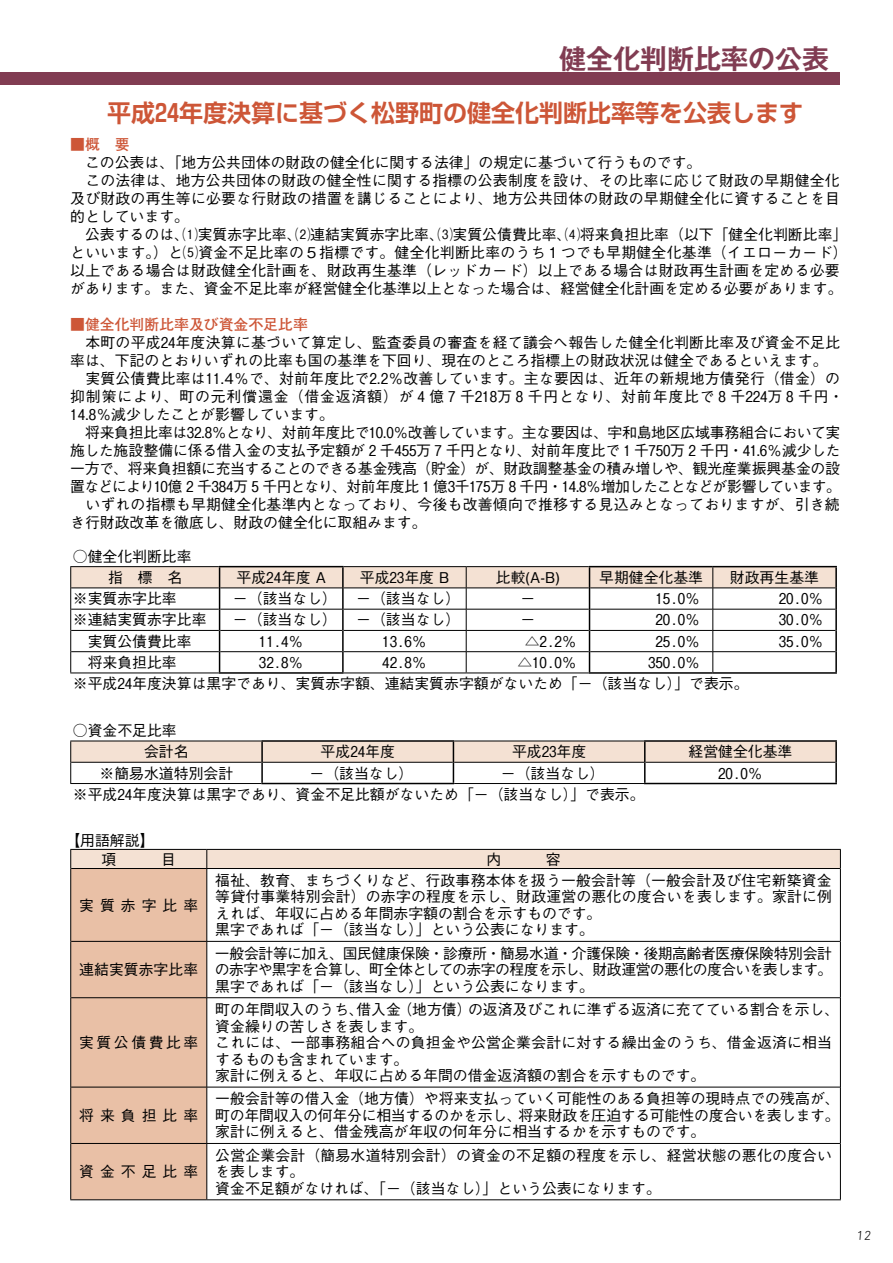
<style>
.page{position:relative;width:893px;height:1263px;background:#fff}
.page>*{position:absolute;margin:0;border:0;box-sizing:border-box;transform-origin:0 0}
.t1{font:700 27px "Gothic MB101 Pr 5 De";color:#813c52}
.広報まつの{font:700 24px "Shin Go Pr 5 De";color:#cd5637}
.広報まつの-2{font:500 14.85px/18px "Gothic BBB Pr 5";color:#000}
.広報まつの-3{font:500 14.85px/16.5px "Gothic BBB Pr 5";letter-spacing:-.035em;color:#000}
.広報まつの-4{font:700 14.85px "Futo Go B101 Pr 5";color:#cd5637}
.広報まつの-5{font:500 14.85px "Gothic BBB Pr 5";letter-spacing:.17em;color:#000}
.t2{font:13.05px "DF Gothic P Std W3";color:#000;scale:.95 1}
</style>
<div class="page">
<div style="left:0;top:72px;width:840px;height:13px;background:#813c52"></div>
<hr style="left:70px;top:566px;width:149px;height:1px;background:#000">
<hr style="left:344px;top:566px;width:122px;height:1px;background:#000">
<hr style="left:466px;top:566px;width:123px;height:1px;background:#000">
<hr style="left:70px;top:672px;width:149px;height:1px;background:#000">
<hr style="left:344px;top:672px;width:122px;height:1px;background:#000">
<hr style="left:466px;top:672px;width:123px;height:1px;background:#000">
<hr style="left:219px;top:566px;width:125px;height:1px;background:#000">
<hr style="left:219px;top:672px;width:125px;height:2px;background:#000">
<hr style="left:589px;top:566px;width:124px;height:1px;background:#000">
<hr style="left:713px;top:566px;width:124px;height:1px;background:#000">
<hr style="left:835px;top:567px;width:2px;height:21px;background:#000">
<hr style="left:835px;top:588px;width:2px;height:21px;background:#000">
<hr style="left:835px;top:609px;width:2px;height:21px;background:#000">
<hr style="left:835px;top:630px;width:2px;height:22px;background:#000">
<svg style="left:70px;top:567px;width:766px;height:105px"></svg>
<hr style="left:835px;top:652px;width:2px;height:20px;background:#000">
<hr style="left:589px;top:672px;width:124px;height:2px;background:#000">
<hr style="left:713px;top:672px;width:124px;height:2px;background:#000">
<hr style="left:70px;top:740px;width:191px;height:1px;background:#000">
<hr style="left:454px;top:740px;width:190px;height:1px;background:#000">
<hr style="left:70px;top:783px;width:191px;height:1px;background:#000">
<hr style="left:454px;top:783px;width:190px;height:1px;background:#000">
<hr style="left:261px;top:740px;width:193px;height:2px;background:#000">
<svg style="left:70px;top:741px;width:765px;height:42px"></svg>
<hr style="left:261px;top:783px;width:193px;height:1px;background:#000">
<hr style="left:644px;top:740px;width:193px;height:2px;background:#000">
<hr style="left:644px;top:742px;width:2px;height:20px;background:#000">
<hr style="left:835px;top:742px;width:2px;height:20px;background:#000">
<hr style="left:644px;top:762px;width:2px;height:21px;background:#000">
<hr style="left:835px;top:762px;width:2px;height:21px;background:#000">
<hr style="left:644px;top:783px;width:193px;height:1px;background:#000">
<div style="left:71px;top:869px;width:136px;height:330px;background:#e9c0a6"></div>
<hr style="left:70px;top:868px;width:1px;height:73px;background:#000">
<hr style="left:840px;top:868px;width:1px;height:73px;background:#000">
<hr style="left:70px;top:941px;width:1px;height:57px;background:#000">
<hr style="left:840px;top:941px;width:1px;height:57px;background:#000">
<hr style="left:70px;top:998px;width:1px;height:89px;background:#000">
<hr style="left:840px;top:998px;width:1px;height:89px;background:#000">
<hr style="left:70px;top:1087px;width:1px;height:56px;background:#000">
<hr style="left:840px;top:1087px;width:1px;height:56px;background:#000">
<hr style="left:70px;top:1143px;width:1px;height:56px;background:#000">
<hr style="left:840px;top:1143px;width:1px;height:56px;background:#000">
<hr style="left:70px;top:1199px;width:137px;height:1px;background:#000">
<hr style="left:207px;top:1199px;width:634px;height:1px;background:#000">
<div style="left:70px;top:849px;width:771px;height:19px;background:#f4e1d3"></div>
<hr style="left:71px;top:868px;width:136px;height:1px;background:#000">
<hr style="left:207px;top:868px;width:633px;height:1px;background:#000">
<hr style="left:207px;top:869px;width:1px;height:72px;background:#000">
<hr style="left:71px;top:941px;width:136px;height:1px;background:#000">
<hr style="left:207px;top:941px;width:633px;height:1px;background:#000">
<hr style="left:207px;top:941px;width:1px;height:56px;background:#000">
<hr style="left:71px;top:997px;width:136px;height:1px;background:#000">
<hr style="left:207px;top:997px;width:633px;height:1px;background:#000">
<hr style="left:207px;top:998px;width:1px;height:89px;background:#000">
<hr style="left:71px;top:1087px;width:136px;height:1px;background:#000">
<hr style="left:207px;top:1087px;width:633px;height:1px;background:#000">
<hr style="left:207px;top:1087px;width:1px;height:56px;background:#000">
<hr style="left:71px;top:1143px;width:136px;height:1px;background:#000">
<hr style="left:207px;top:1143px;width:633px;height:1px;background:#000">
<hr style="left:207px;top:1144px;width:1px;height:55px;background:#000">
<p class="t1" style="left:559px;top:36px;width:271px">健全化判断比率の公表</p>
<p class="広報まつの" style="left:107px;top:93px;width:698px">平成24年度決算に基づく松野町の健全化判断比率等を公表します</p>
<p class="広報まつの-4" style="left:70px;top:133px;width:61px">■概　要</p>
<p class="広報まつの-2" style="left:70px;top:152px;width:633px">　この公表は、「地方公共団体の財政の健全化に関する法律」の規定に基づいて行うものです。</p>
<p class="広報まつの-2" style="left:70px;top:170px;width:771px;text-align:justify">　この法律は、地方公共団体の財政の健全性に関する指標の公表制度を設け、その比率に応じて財政の早期健全化及び財政の再生等に必要な行財政の措置を講じることにより、地方公共団体の財政の早期健全化に資することを目的としています。</p>
<p class="広報まつの-2" style="left:70px;top:224px;width:779px">　公表するのは、⑴実質赤字比率、⑵連結実質赤字比率、⑶実質公債費比率、⑷将来負担比率（以下「健全化判断比率」といいます。）と⑸資金不足比率の５指標です。健全化判断比率のうち１つでも早期健全化基準（イエローカード）以上である場合は財政健全化計画を、財政再生基準（レッドカード）以上である場合は財政再生計画を定める必要があります。また、資金不足比率が経営健全化基準以上となった場合は、経営健全化計画を定める必要があります。</p>
<p class="広報まつの-4" style="left:70px;top:313px;width:239px">■健全化判断比率及び資金不足比率</p>
<p class="広報まつの-2" style="left:70px;top:332px;width:771px">　本町の平成24年度決算に基づいて算定し、監査委員の審査を経て議会へ報告した健全化判断比率及び資金不足比率は、下記のとおりいずれの比率も国の基準を下回り、現在のところ指標上の財政状況は健全であるといえます。</p>
<p class="広報まつの-2" style="left:70px;top:368px;width:775px">　実質公債費比率は11.4％で、対前年度比で2.2％改善しています。主な要因は、近年の新規地方債発行（借金）の抑制策により、町の元利償還金（借金返済額）が４億７千218万８千円となり、対前年度比で８千224万８千円・<br>14.8％減少したことが影響しています。</p>
<p class="広報まつの-2" style="left:70px;top:422px;width:772px;text-align:justify">　将来負担比率は32.8％となり、対前年度比で10.0％改善しています。主な要因は、宇和島地区広域事務組合において実施した施設整備に係る借入金の支払予定額が２千455万７千円となり、対前年度比で１千750万２千円・41.6％減少した一方で、将来負担額に充当することのできる基金残高（貯金）が、財政調整基金の積み増しや、観光産業振興基金の設置などにより10億２千384万５千円となり、対前年度比１億３千175万８千円・14.8％増加したことなどが影響しています。</p>
<p class="広報まつの-2" style="left:70px;top:494px;width:771px">　いずれの指標も早期健全化基準内となっており、今後も改善傾向で推移する見込みとなっておりますが、引き続き行財政改革を徹底し、財政の健全化に取組みます。</p>
<p class="広報まつの-2" style="left:73px;top:546px;width:120px">○健全化判断比率</p>
<p class="広報まつの-2" style="left:108px;top:567px;width:76px">指　標　名</p>
<p class="広報まつの-2" style="left:237px;top:567px;width:91px">平成24年度 A</p>
<p class="広報まつの-2" style="left:360px;top:567px;width:91px">平成23年度 B</p>
<p class="広報まつの-2" style="left:496px;top:567px;width:66px">比較(A-B)</p>
<p class="広報まつの-2" style="left:599px;top:567px;width:105px">早期健全化基準</p>
<p class="広報まつの-2" style="left:730px;top:567px;width:91px">財政再生基準</p>
<p class="広報まつの-2" style="left:73px;top:588px;width:105px">※実質赤字比率</p>
<p class="広報まつの-2" style="left:233px;top:588px;width:105px">－（該当なし）</p>
<p class="広報まつの-2" style="left:356px;top:588px;width:105px">－（該当なし）</p>
<p class="広報まつの-2" style="left:520px;top:588px;width:16px">－</p>
<p class="広報まつの-2" style="left:655px;top:588px;width:46px">15.0％</p>
<p class="広報まつの-2" style="left:779px;top:588px;width:46px">20.0％</p>
<p class="広報まつの-2" style="left:73px;top:609px;width:135px">※連結実質赤字比率</p>
<p class="広報まつの-2" style="left:233px;top:609px;width:105px">－（該当なし）</p>
<p class="広報まつの-2" style="left:356px;top:609px;width:105px">－（該当なし）</p>
<p class="広報まつの-2" style="left:520px;top:609px;width:16px">－</p>
<p class="広報まつの-2" style="left:655px;top:609px;width:46px">20.0％</p>
<p class="広報まつの-2" style="left:779px;top:609px;width:46px">30.0％</p>
<p class="広報まつの-2" style="left:73px;top:631px;width:120px">　実質公債費比率</p>
<p class="広報まつの-2" style="left:259px;top:631px;width:46px">11.4％</p>
<p class="広報まつの-2" style="left:382px;top:631px;width:46px">13.6％</p>
<p class="広報まつの-2" style="left:525px;top:631px;width:53px">△2.2％</p>
<p class="広報まつの-2" style="left:655px;top:631px;width:46px">25.0％</p>
<p class="広報まつの-2" style="left:779px;top:631px;width:46px">35.0％</p>
<p class="広報まつの-2" style="left:73px;top:652px;width:105px">　将来負担比率</p>
<p class="広報まつの-2" style="left:259px;top:652px;width:46px">32.8％</p>
<p class="広報まつの-2" style="left:382px;top:652px;width:46px">42.8％</p>
<p class="広報まつの-2" style="left:517px;top:652px;width:61px">△10.0％</p>
<p class="広報まつの-2" style="left:648px;top:652px;width:53px">350.0％</p>
<p class="広報まつの-2" style="left:73px;top:673px;width:677px">※平成24年度決算は黒字であり、実質赤字額、連結実質赤字額がないため「－（該当なし）」で表示。</p>
<p class="広報まつの-2" style="left:73px;top:720px;width:105px">○資金不足比率</p>
<p class="広報まつの-2" style="left:144px;top:741px;width:46px">会計名</p>
<p class="広報まつの-2" style="left:321px;top:741px;width:76px">平成24年度</p>
<p class="広報まつの-2" style="left:512px;top:741px;width:76px">平成23年度</p>
<p class="広報まつの-2" style="left:688px;top:741px;width:105px">経営健全化基準</p>
<p class="広報まつの-2" style="left:100px;top:763px;width:135px">※簡易水道特別会計</p>
<p class="広報まつの-2" style="left:309px;top:763px;width:105px">－（該当なし）</p>
<p class="広報まつの-2" style="left:501px;top:763px;width:105px">－（該当なし）</p>
<p class="広報まつの-2" style="left:718px;top:763px;width:46px">20.0％</p>
<p class="広報まつの-2" style="left:73px;top:784px;width:573px">※平成24年度決算は黒字であり、資金不足比額がないため「－（該当なし）」で表示。</p>
<p class="広報まつの-2" style="left:65px;top:829px;width:91px">【用語解説】</p>
<p class="広報まつの-2" style="left:79px;top:895px;width:121px">実質赤字比率</p>
<p class="広報まつの-2" style="left:79px;top:959px;width:121px">連結実質赤字比率</p>
<p class="広報まつの-5" style="left:79px;top:1030px;width:121px">実質公債費比率</p>
<p class="広報まつの-2" style="left:79px;top:1105px;width:121px">将来負担比率</p>
<p class="広報まつの-2" style="left:79px;top:1161px;width:121px">資金不足比率</p>
<p class="広報まつの-2" style="left:215px;top:871px;width:618px;line-height:16.5px;text-align:justify">福祉、教育、まちづくりなど、行政事務本体を扱う一般会計等（一般会計及び住宅新築資金等貸付事業特別会計）の赤字の程度を示し、財政運営の悪化の度合いを表します。家計に例えれば、年収に占める年間赤字額の割合を示すものです。</p>
<p class="広報まつの-2" style="left:215px;top:919px;width:380px">黒字であれば「－（該当なし）」という公表になります。</p>
<p class="広報まつの-3" style="left:215px;top:943px;width:619px">一般会計等に加え、国民健康保険・診療所・簡易水道・介護保険・後期高齢者医療保険特別会計の赤字や黒字を合算し、町全体としての赤字の程度を示し、財政運営の悪化の度合いを表します。</p>
<p class="広報まつの-2" style="left:215px;top:976px;width:380px">黒字であれば「－（該当なし）」という公表になります。</p>
<p class="広報まつの-2" style="left:215px;top:1000px;width:625px;line-height:16.5px">町の年間収入のうち、借入金（地方債）の返済及びこれに準ずる返済に充てている割合を示し、資金繰りの苦しさを表します。</p>
<p class="広報まつの-2" style="left:215px;top:1033px;width:618px;line-height:16.5px">これには、一部事務組合への負担金や公営企業会計に対する繰出金のうち、借金返済に相当するものも含まれています。</p>
<p class="広報まつの-2" style="left:215px;top:1065px;width:492px">家計に例えると、年収に占める年間の借金返済額の割合を示すものです。</p>
<p class="広報まつの-2" style="left:215px;top:1089px;width:626px;line-height:16.5px">一般会計等の借入金（地方債）や将来支払っていく可能性のある負担等の現時点での残高が、町の年間収入の何年分に相当するのかを示し、将来財政を圧迫する可能性の度合いを表します。</p>
<p class="広報まつの-2" style="left:215px;top:1121px;width:492px">家計に例えると、借金残高が年収の何年分に相当するかを示すものです。</p>
<p class="広報まつの-2" style="left:215px;top:1145px;width:618px;line-height:16.5px">公営企業会計（簡易水道特別会計）の資金の不足額の程度を示し、経営状態の悪化の度合いを表します。</p>
<p class="広報まつの-2" style="left:215px;top:1178px;width:447px">資金不足額がなければ、「－（該当なし）」という公表になります。</p>
<p class="t2" style="left:856px;top:1228px;width:16px">11</p>
</div>
